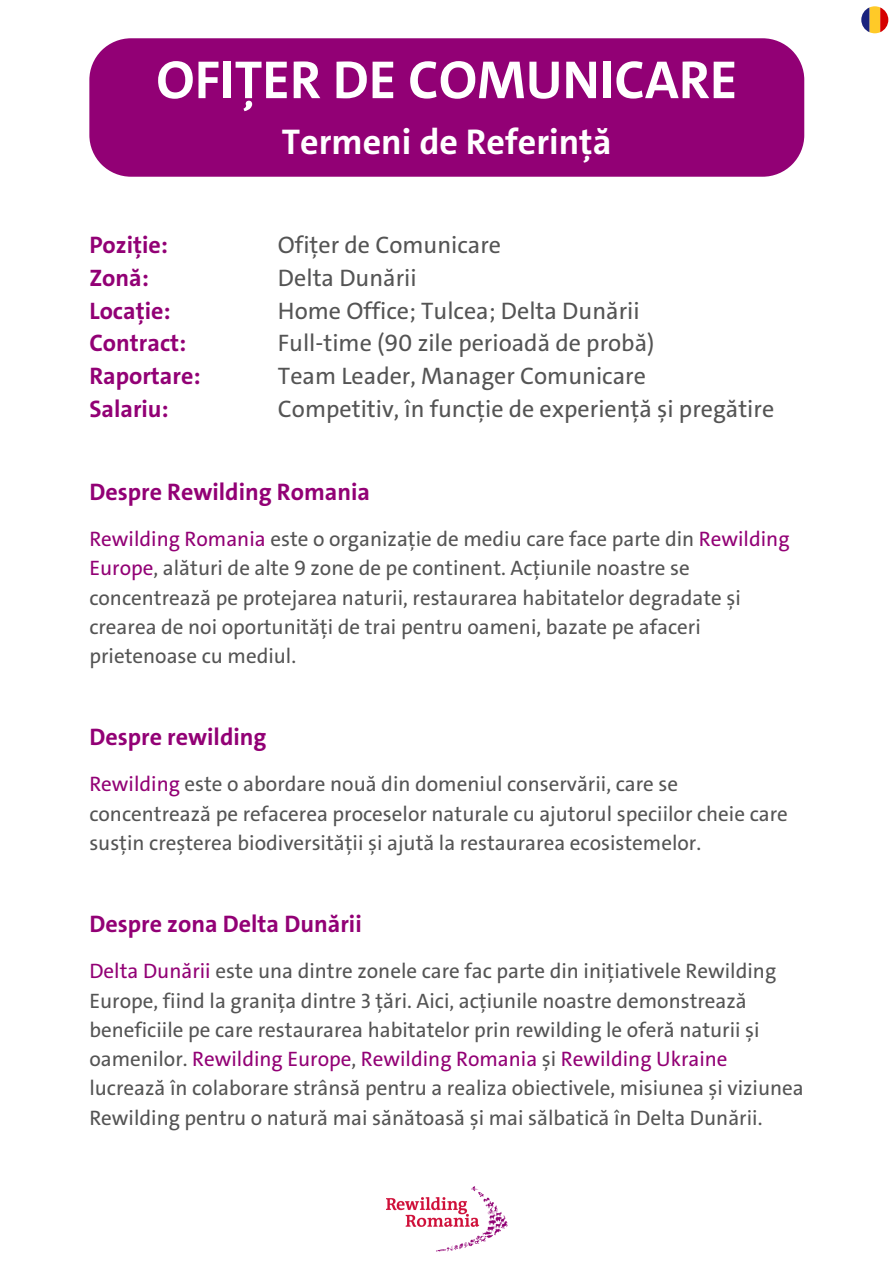
<style>
.page{position:relative;width:894px;height:1264px;background:#fff}
.page>*{position:absolute;margin:0;border:0;box-sizing:border-box;transform-origin:0 0}
.t1{font:700 54px "The Sans E4 s";color:#fff}
.t2{font:700 36px "The Sans E4 s";color:#fff}
.t3{font:24px/32.7px "The Sans E4 s";color:#545454}
.t4{font:700 24px/32.7px "The Sans E4 s";color:#920075}
.t5{font:21px/29.2px "The Sans E4 s";color:#545454}
.s1{color:#920075}
</style>
<div class="page">
<div style="left:89px;top:38px;width:715px;height:139px;background:#920075"></div>
<img style="left:386px;top:1186px;width:121px;height:65px">
<svg style="left:861px;top:6px;width:27px;height:27px"></svg>
<h1 class="t1" style="left:156px;top:45px;width:582px">OFIȚER DE COMUNICARE</h1>
<h1 class="t2" style="left:282px;top:119px;width:331px">Termeni de Referință</h1>
<p class="t4" style="left:89px;top:229px;width:113px">Poziție:<br>Zonă:<br>Locație:<br>Contract:<br>Raportare:<br>Salariu:</p>
<h2 class="t3" style="left:278px;top:229px;width:497px">Ofițer de Comunicare<br>Delta Dunării<br>Home Office; Tulcea; Delta Dunării<br>Full-time (90 zile perioadă de probă)<br>Team Leader, Manager Comunicare<br>Competitiv, în funcție de experiență și pregătire</h2>
<h2 class="t4" style="left:89px;top:475px;width:282px">Despre Rewilding Romania</h2>
<h2 class="t5" style="left:89px;top:524px;width:701px"><span class="s1">Rewilding Romania</span> este o organizație de mediu care face parte din <span class="s1">Rewilding Europe</span>, alături de alte 9 zone de pe continent. Acțiunile noastre se concentrează pe protejarea naturii, restaurarea habitatelor degradate și crearea de noi oportunități de trai pentru oameni, bazate pe afaceri prietenoase cu mediul.</h2>
<p class="t4" style="left:89px;top:721px;width:178px">Despre rewilding</p>
<p class="t5" style="left:89px;top:770px;width:699px"><span class="s1">Rewilding</span> este o abordare nouă din domeniul conservării, care se concentrează pe refacerea proceselor naturale cu ajutorul speciilor cheie care susțin creșterea biodiversității și ajută la restaurarea ecosistemelor.</p>
<h2 class="t4" style="left:89px;top:907px;width:274px">Despre zona Delta Dunării</h2>
<h2 class="t5" style="left:89px;top:956px;width:715px"><span class="s1">Delta Dunării</span> este una dintre zonele care fac parte din inițiativele Rewilding Europe, fiind la granița dintre 3 țări. Aici, acțiunile noastre demonstrează beneficiile pe care restaurarea habitatelor prin rewilding le oferă naturii și oamenilor. <span class="s1">Rewilding Europe</span>, <span class="s1">Rewilding Romania</span> și <span class="s1">Rewilding Ukraine </span>lucrează în colaborare strânsă pentru a realiza obiectivele, misiunea și viziunea Rewilding pentru o natură mai sănătoasă și mai sălbatică în Delta Dunării.</h2>
</div>
